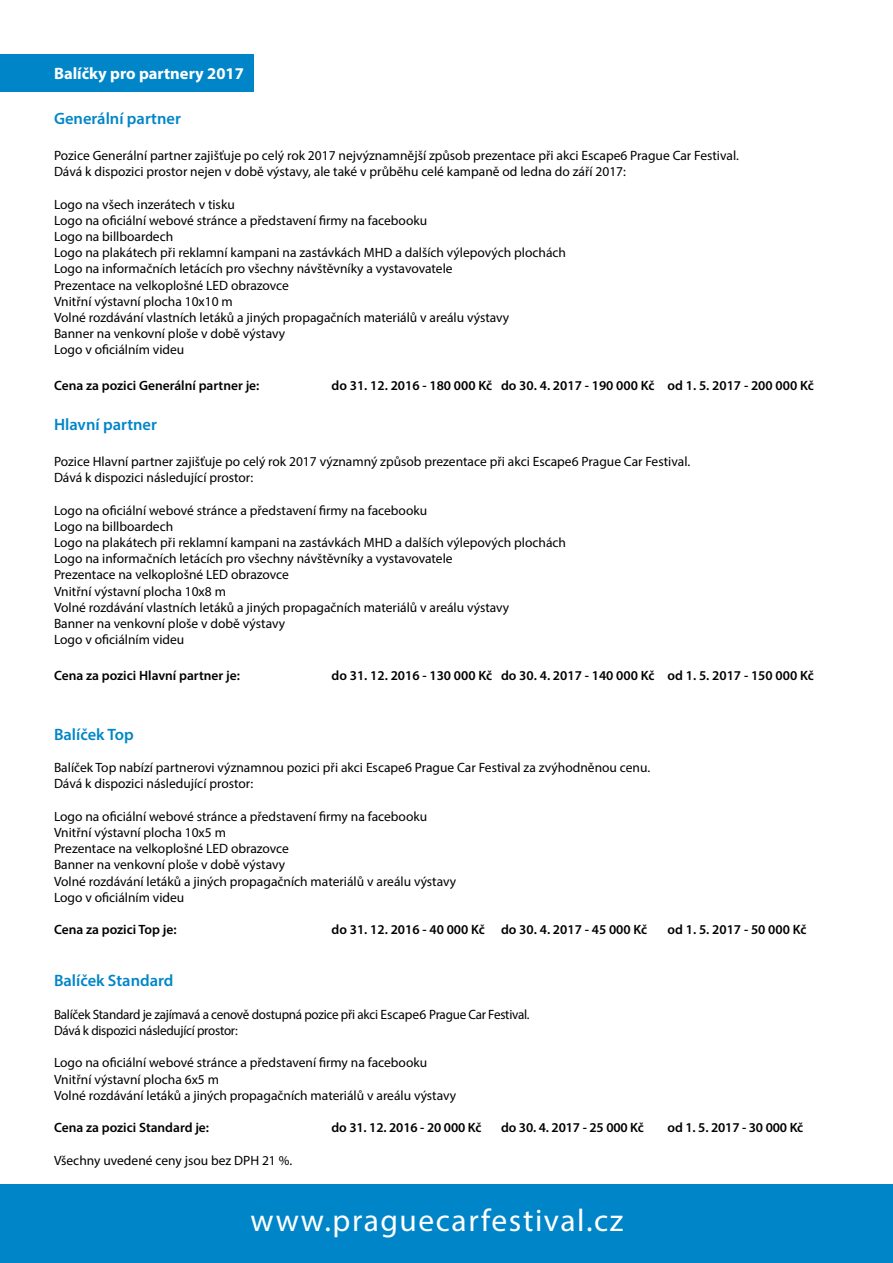
<style>
.page{position:relative;width:893px;height:1263px;background:#fff}
.page>*{position:absolute;margin:0;border:0;box-sizing:border-box;transform-origin:0 0}
.t1{font:31.5px "Myriad Pro";letter-spacing:.05em;color:#fff}
.t2{font:600 16.5px "Myriad Pro";color:#0086c8}
.t3{font:700 16.5px "Myriad Pro";color:#fff}
.t4{font:13.5px/16.2px "Myriad Pro";color:#000}
.t5{font:600 13.5px "Myriad Pro";color:#000}
.t6{font:13.5px/16.2px "Myriad Pro";letter-spacing:-.02em;color:#000}
</style>
<div class="page">
<div style="left:0;top:54px;width:253px;height:37px;background:#0086c8"></div>
<div style="left:0;top:1185px;width:893px;height:78px;background:#0086c8"></div>
<p class="t3" style="left:54px;top:63px;width:191px">Balíčky pro partnery 2017</p>
<p class="t2" style="left:54px;top:108px;width:128px">Generální partner</p>
<p class="t4" style="left:54px;top:147px;width:686px">Pozice Generální partner zajišťuje po celý rok 2017 nejvýznamnější způsob prezentace při akci Escape6 Prague Car Festival.<br>Dává k dispozici prostor nejen v době výstavy, ale také v průběhu celé kampaně od ledna do září 2017:</p>
<p class="t4" style="left:54px;top:196px;width:514px">Logo na všech inzerátech v tisku<br>Logo na oficiální webové stránce a představení firmy na facebooku<br>Logo na billboardech<br>Logo na plakátech při reklamní kampani na zastávkách MHD a dalších výlepových plochách Logo na informačních letácích pro všechny návštěvníky a vystavovatele<br>Prezentace na velkoplošné LED obrazovce<br>Vnitřní výstavní plocha 10x10 m<br>Volné rozdávání vlastních letáků a jiných propagačních materiálů v areálu výstavy<br>Banner na venkovní ploše v době výstavy<br>Logo v oficiálním videu</p>
<p class="t5" style="left:54px;top:377px;width:207px">Cena za pozici Generální partner je:</p>
<p class="t5" style="left:332px;top:377px;width:484px">do 31. 12. 2016 - 180 000 Kč do 30. 4. 2017 - 190 000 Kč od 1. 5. 2017 - 200 000 Kč</p>
<p class="t2" style="left:54px;top:414px;width:105px">Hlavní partner</p>
<p class="t4" style="left:54px;top:453px;width:638px">Pozice Hlavní partner zajišťuje po celý rok 2017 významný způsob prezentace při akci Escape6 Prague Car Festival.<br>Dává k dispozici následující prostor:</p>
<p class="t4" style="left:54px;top:502px;width:514px">Logo na oficiální webové stránce a představení firmy na facebooku<br>Logo na billboardech<br>Logo na plakátech při reklamní kampani na zastávkách MHD a dalších výlepových plochách Logo na informačních letácích pro všechny návštěvníky a vystavovatele<br>Prezentace na velkoplošné LED obrazovce<br>Vnitřní výstavní plocha 10x8 m<br>Volné rozdávání vlastních letáků a jiných propagačních materiálů v areálu výstavy<br>Banner na venkovní ploše v době výstavy<br>Logo v oficiálním videu</p>
<p class="t5" style="left:54px;top:667px;width:187px">Cena za pozici Hlavní partner je:</p>
<p class="t5" style="left:332px;top:667px;width:484px">do 31. 12. 2016 - 130 000 Kč do 30. 4. 2017 - 140 000 Kč od 1. 5. 2017 - 150 000 Kč</p>
<p class="t2" style="left:54px;top:724px;width:81px">Balíček Top</p>
<p class="t4" style="left:54px;top:759px;width:598px">Balíček Top nabízí partnerovi významnou pozici při akci Escape6 Prague Car Festival za zvýhodněnou cenu.<br>Dává k dispozici následující prostor:</p>
<p class="t4" style="left:54px;top:808px;width:404px">Logo na oficiální webové stránce a představení firmy na facebooku Vnitřní výstavní plocha 10x5 m<br>Prezentace na velkoplošné LED obrazovce<br>Banner na venkovní ploše v době výstavy<br>Volné rozdávání letáků a jiných propagačních materiálů v areálu výstavy Logo v oficiálním videu</p>
<p class="t5" style="left:54px;top:921px;width:124px">Cena za pozici Top je:</p>
<p class="t5" style="left:332px;top:921px;width:317px">do 31. 12. 2016 - 40 000 Kč do 30. 4. 2017 - 45 000 Kč</p>
<p class="t5" style="left:668px;top:921px;width:141px">od 1. 5. 2017 - 50 000 Kč</p>
<p class="t2" style="left:54px;top:970px;width:121px">Balíček Standard</p>
<p class="t6" style="left:54px;top:1006px;width:477px">Balíček Standard je zajímavá a cenově dostupná pozice při akci Escape6 Prague Car Festival.<br>Dává k dispozici následující prostor:</p>
<p class="t4" style="left:54px;top:1054px;width:404px">Logo na oficiální webové stránce a představení firmy na facebooku<br>Vnitřní výstavní plocha 6x5 m<br>Volné rozdávání letáků a jiných propagačních materiálů v areálu výstavy</p>
<p class="t5" style="left:54px;top:1119px;width:157px">Cena za pozici Standard je:</p>
<p class="t5" style="left:332px;top:1119px;width:151px">do 31. 12. 2016 - 20 000 Kč</p>
<p class="t5" style="left:501px;top:1119px;width:144px">do 30. 4. 2017 - 25 000 Kč</p>
<p class="t5" style="left:668px;top:1119px;width:137px">od 1. 5. 2017 - 30 000 Kč</p>
<p class="t4" style="left:54px;top:1152px;width:240px">Všechny uvedené ceny jsou bez DPH 21 %.</p>
<h1 class="t1" style="left:251px;top:1201px;width:374px">www.praguecarfestival.cz</h1>
</div>
